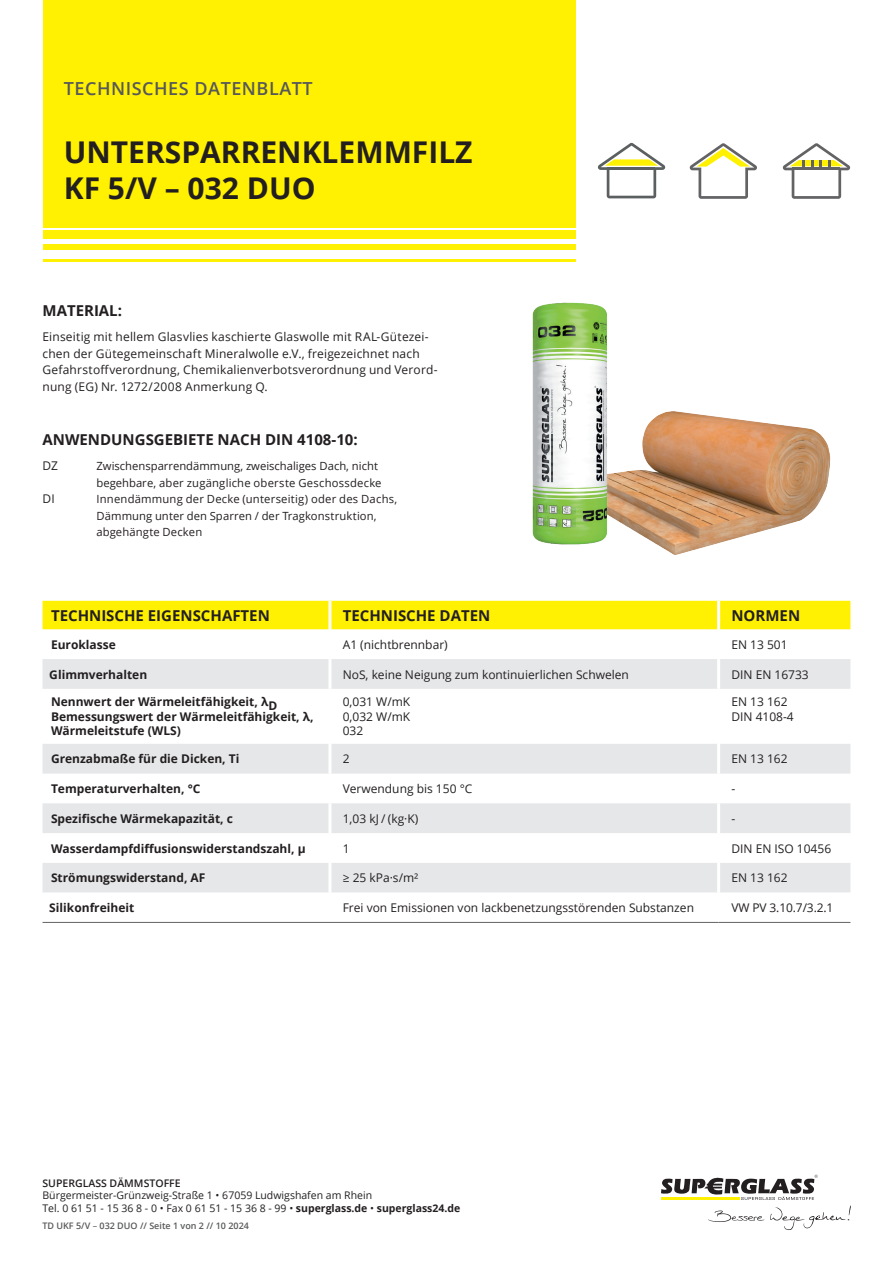
<style>
.page{position:relative;width:893px;height:1263px;background:#fff}
.page>*{position:absolute;margin:0;border:0;box-sizing:border-box;transform-origin:0 0}
.t1{font:700 30px/36px "Open Sans";color:#231f20}
.t2{font:600 18px "Open Sans";letter-spacing:.03em;color:#57585a}
.t3{font:700 15px "Open Sans";color:#231f20}
.t4{font:12px/16.5px "Open Sans";color:#231f20}
.t5{font:700 12px/14.4px "Open Sans";color:#231f20}
.t6{font:11.25px/16.5px "Open Sans";letter-spacing:.01em;color:#231f20}
.t7{font:10.5px/12.6px "Open Sans";color:#231f20}
.t8{font:600 10.5px "Open Sans";color:#231f20}
.t9{font:600 9px "Open Sans";color:#57585a}
.s1{font-weight:700}
.s2{font-weight:400}
</style>
<div class="page">
<svg style="left:661px;top:1175px;width:189px;height:55px"></svg>
<div style="left:43px;top:0;width:532px;height:228px;background:#fff101"></div>
<div style="left:43px;top:245px;width:532px;height:5px;background:#fff101"></div>
<div style="left:43px;top:231px;width:532px;height:8px;background:#fff101"></div>
<hr style="left:43px;top:259px;width:532px;height:2px;background:#fff101">
<div style="left:43px;top:601px;width:807px;height:28px;background:#fff101"></div>
<svg style="left:43px;top:659px;width:807px;height:234px;fill:#eeeff0"></svg>
<svg style="left:43px;top:921px;width:807px;height:1px"></svg>
<hr style="left:328px;top:601px;width:3px;height:28px;background:#fff">
<hr style="left:717px;top:601px;width:3px;height:28px;background:#fff">
<hr style="left:328px;top:659px;width:3px;height:30px;background:#fff">
<hr style="left:717px;top:659px;width:3px;height:30px;background:#fff">
<hr style="left:328px;top:689px;width:3px;height:55px;background:#fff">
<hr style="left:717px;top:689px;width:3px;height:55px;background:#fff">
<hr style="left:328px;top:744px;width:3px;height:29px;background:#fff">
<hr style="left:717px;top:744px;width:3px;height:29px;background:#fff">
<hr style="left:328px;top:773px;width:3px;height:30px;background:#fff">
<hr style="left:717px;top:773px;width:3px;height:30px;background:#fff">
<hr style="left:328px;top:803px;width:3px;height:30px;background:#fff">
<hr style="left:717px;top:803px;width:3px;height:30px;background:#fff">
<hr style="left:328px;top:833px;width:3px;height:30px;background:#fff">
<hr style="left:717px;top:833px;width:3px;height:30px;background:#fff">
<hr style="left:328px;top:863px;width:3px;height:30px;background:#fff">
<hr style="left:717px;top:863px;width:3px;height:30px;background:#fff">
<hr style="left:328px;top:893px;width:3px;height:29px;background:#fff">
<hr style="left:717px;top:893px;width:3px;height:29px;background:#fff">
<hr style="left:43px;top:922px;width:287px;height:1px;background:#636366">
<hr style="left:330px;top:922px;width:389px;height:1px;background:#636366">
<hr style="left:719px;top:922px;width:131px;height:1px;background:#636366">
<svg style="left:690px;top:143px;width:67px;height:56px"></svg>
<svg style="left:783px;top:143px;width:67px;height:56px"></svg>
<hr style="left:792px;top:168px;width:47px;height:2px;background:#636366">
<svg style="left:598px;top:143px;width:67px;height:55px"></svg>
<hr style="left:607px;top:167px;width:47px;height:3px;background:#5b5f60">
<img style="left:631px;top:411px;width:200px;height:144px">
<img style="left:532px;top:302px;width:99px;height:243px">
<h2 class="t2" style="left:64px;top:76px;width:250px">TECHNISCHES DATENBLATT</h2>
<h1 class="t1" style="left:64px;top:133px;width:410px">UNTERSPARRENKLEMMFILZ<br>KF 5/V – 032 DUO</h1>
<p class="t3" style="left:43px;top:299px;width:81px">MATERIAL:</p>
<p class="t4" style="left:43px;top:328px;width:397px">Einseitig mit hellem Glasvlies kaschierte Glaswolle mit RAL-Gütezei&shy;chen der Gütegemeinschaft Mineralwolle e.V., freigezeichnet nach Gefahrstoffverordnung, Chemikalienverbotsverordnung und Verord&shy;nung (EG) Nr. 1272/2008 Anmerkung Q.</p>
<p class="t3" style="left:43px;top:429px;width:317px">ANWENDUNGSGEBIETE NACH DIN 4108-10:</p>
<p class="t4" style="left:43px;top:457px;width:17px">DZ</p>
<p class="t6" style="left:97px;top:458px;width:287px">Zwischensparrendämmung, zweischaliges Dach, nicht begehbare, aber zugängliche oberste Geschossdecke</p>
<p class="t4" style="left:43px;top:490px;width:14px">DI</p>
<p class="t6" style="left:97px;top:491px;width:302px">Innendämmung der Decke (unterseitig) oder des Dachs,<br>Dämmung unter den Sparren / der Tragkonstruktion, abgehängte Decken</p>
<p class="t3" style="left:51px;top:605px;width:220px">TECHNISCHE EIGENSCHAFTEN</p>
<p class="t3" style="left:343px;top:605px;width:149px">TECHNISCHE DATEN</p>
<p class="t3" style="left:731px;top:605px;width:70px">NORMEN</p>
<p class="t5" style="left:51px;top:637px;width:66px">Euroklasse</p>
<p class="t4" style="left:343px;top:636px;width:107px">A1 (nichtbrennbar)</p>
<p class="t4" style="left:731px;top:636px;width:58px">EN 13 501</p>
<p class="t5" style="left:49px;top:667px;width:99px">Glimmverhalten</p>
<p class="t4" style="left:343px;top:666px;width:288px">NoS, keine Neigung zum kontinuierlichen Schwelen</p>
<p class="t4" style="left:731px;top:666px;width:79px">DIN EN 16733</p>
<p class="t5" style="left:51px;top:695px;width:264px">Nennwert der Wärmeleitfähigkeit, λD<br>Bemessungswert der Wärmeleitfähigkeit, λ,<br>Wärmeleitstufe (WLS)</p>
<p class="t4" style="left:343px;top:695px;width:69px;line-height:14.4px;text-align:justify">0,031 W/mK 0,032 W/mK 032</p>
<p class="t4" style="left:731px;top:695px;width:64px;line-height:14.4px">EN 13 162<br>DIN 4108-4</p>
<p class="t5" style="left:51px;top:751px;width:190px">Grenzabmaße für die Dicken, Ti</p>
<p class="t4" style="left:343px;top:750px;width:8px">2</p>
<p class="t4" style="left:731px;top:750px;width:58px">EN 13 162</p>
<p class="t5" style="left:51px;top:781px;width:151px">Temperaturverhalten, °C</p>
<p class="t4" style="left:343px;top:780px;width:131px">Verwendung bis 150 °C</p>
<p class="t4" style="left:731px;top:780px;width:5px">-</p>
<p class="t5" style="left:51px;top:811px;width:184px">Spezifische Wärmekapazität, c</p>
<p class="t4" style="left:343px;top:810px;width:77px">1,03 kJ / (kg·K)</p>
<p class="t4" style="left:731px;top:810px;width:5px">-</p>
<p class="t5" style="left:51px;top:841px;width:256px">Wasserdampfdiffusionswiderstandszahl, μ</p>
<p class="t4" style="left:343px;top:840px;width:8px">1</p>
<p class="t4" style="left:731px;top:840px;width:101px">DIN EN ISO 10456</p>
<p class="t5" style="left:51px;top:870px;width:156px">Strömungswiderstand, AF</p>
<p class="t4" style="left:343px;top:869px;width:77px">≥ 25 kPa·s/m²</p>
<p class="t4" style="left:731px;top:869px;width:58px">EN 13 162</p>
<p class="t5" style="left:49px;top:900px;width:87px">Silikonfreiheit</p>
<p class="t4" style="left:343px;top:899px;width:353px">Frei von Emissionen von lackbenetzungsstörenden Substanzen</p>
<p class="t4" style="left:731px;top:899px;width:104px">VW PV 3.10.7/3.2.1</p>
<p class="t8" style="left:43px;top:1176px;width:140px">SUPERGLASS DÄMMSTOFFE</p>
<p class="t7" style="left:43px;top:1189px;width:419px">Bürgermeister-Grünzweig-Straße 1 • 67059 Ludwigshafen am Rhein<br>Tel. 0 61 51 - 15 36 8 - 0 • Fax 0 61 51 - 15 36 8 - 99 • <span class="s1">superglass.de</span> • <span class="s1">superglass24.de</span></p>
<p class="t9" style="left:43px;top:1219px;width:208px">TD UKF 5/V <span class="s2">–</span> 032 DUO // Seite 1 von 2 // 10 2024</p>
</div>
